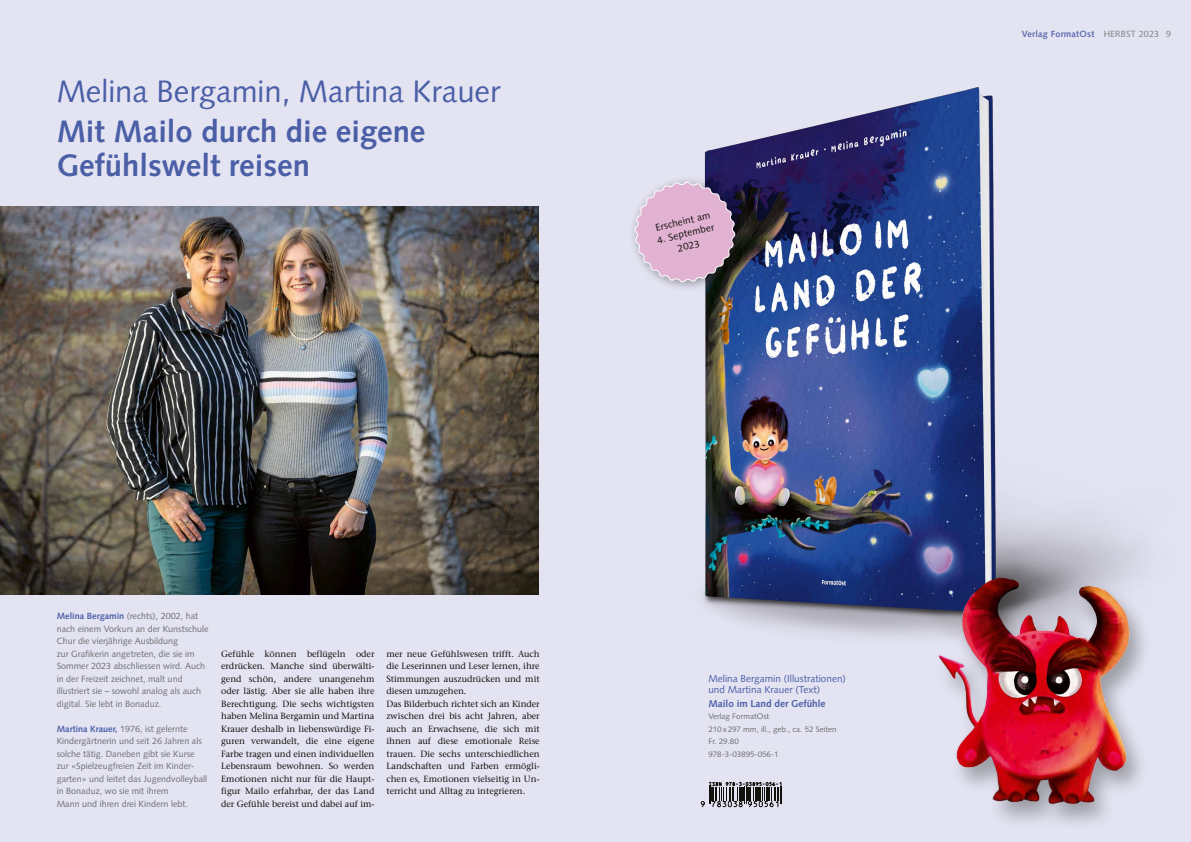
<style>
.page{position:relative;width:1191px;height:842px;background:#e3e3f2}
.page>*{position:absolute;margin:0;border:0;box-sizing:border-box;transform-origin:0 0}
.t1{font:700 31px/34px "Syntax LT Std";color:#4b5fa7}
.t2{font:31px "Syntax LT Std";color:#4b5fa7}
.t3{font:10px/11px "Syntax LT Std";color:#4b5fa7}
.t4{font:700 10px "Syntax LT Std";color:#4b5fa7}
.t5{font:9.8px/12.7px "Syntax LT Std";color:#12120d;text-align:center}
.t6{font:500 9px/12.5px "Stone Serif Std";color:#12120d;text-align:justify}
.t7{font:9px/12.5px "Syntax LT Std";color:#6f7070}
.t8{font:700 9px "Syntax LT Std";letter-spacing:.02em;color:#5e6caf}
.t9{font:8px/12.5px "Syntax LT Std";color:#6f7070}
.s1{font-weight:700;color:#4b5fa7}
.s2{font-weight:400;color:#808281}
</style>
<div class="page">
<img style="left:703px;top:87px;width:439px;height:549px">
<div style="left:627px;top:175px;width:119px;height:118px;background:#12120d;opacity:.4"></div>
<svg style="left:633px;top:180px;width:103px;height:103px;background:#c8a7c2"></svg>
<img style="left:0;top:207px;width:539px;height:387px">
<div style="left:932px;top:575px;width:220px;height:257px;background:#12120d;opacity:.33"></div>
<img style="left:930px;top:562px;width:207px;height:265px">
<svg style="left:700px;top:782px;width:82px;height:26px"></svg>
<h1 class="t2" style="left:57px;top:73px;width:445px">Melina Bergamin, Martina Krauer</h1>
<h1 class="t1" style="left:57px;top:114px;width:370px">Mit Mailo durch die eigene<br>Gefühlswelt reisen</h1>
<p class="t5" style="left:654px;top:222px;width:57px;rotate:-14deg">Erscheint am</p>
<p class="t5" style="left:655px;top:234px;width:60px;rotate:-14deg">4. September<br>2023</p>
<p class="t7" style="left:57px;top:610px;width:153px"><span class="s1">Melina Bergamin</span> (rechts), 2002, hat nach einem Vorkurs an der Kunstschule Chur die vierjährige Ausbildung<br>zur Grafikerin angetreten, die sie im Sommer 2023 abschliessen wird. Auch in der Freizeit zeichnet, malt und illustriert sie – sowohl analog als auch digital. Sie lebt in Bonaduz.</p>
<p class="t7" style="left:57px;top:722px;width:152px"><span class="s1">Martina Krauer,</span> 1976, ist gelernte Kindergärtnerin und seit 26 Jahren als solche tätig. Daneben gibt sie Kurse zur «Spielzeugfreien Zeit im Kinder&shy;garten» und leitet das Jugendvolleyball in Bonaduz, wo sie mit ihrem<br>Mann und ihren drei Kindern lebt.</p>
<p class="t6" style="left:221px;top:647px;width:155px">Gefühle können beflügeln oder erdrücken. Manche sind überwälti&shy;gend schön, andere unangenehm oder lästig. Aber sie alle haben ihre Berechtigung. Die sechs wichtigsten haben Melina Bergamin und Martina Krauer deshalb in liebenswürdige Fi&shy;guren verwandelt, die eine eigene Farbe tragen und einen individuellen Lebensraum bewohnen. So werden Emotionen nicht nur für die Haupt&shy;figur Mailo erfahrbar, der das Land der Gefühle bereist und dabei auf im-</p>
<p class="t6" style="left:386px;top:647px;width:155px;text-align:left">mer neue Gefühlswesen trifft. Auch die Leserinnen und Leser lernen, ihre Stimmungen auszudrücken und mit diesen umzugehen.<br>Das Bilderbuch richtet sich an Kinder zwischen drei bis acht Jahren, aber auch an Erwachsene, die sich mit ihnen auf diese emotionale Reise trauen. Die sechs unterschiedlichen Landschaften und Farben ermögli&shy;chen es, Emotionen vielseitig in Un&shy;terricht und Alltag zu integrieren.</p>
<p class="t3" style="left:708px;top:673px;width:139px">Melina Bergamin (Illustrationen) und Martina Krauer (Text)</p>
<p class="t4" style="left:708px;top:698px;width:119px">Mailo im Land der Gefühle</p>
<p class="t9" style="left:708px;top:710px;width:130px">Verlag FormatOst<br>210x297 mm, ill., geb., ca. 52 Seiten<br>Fr. 29.80<br>978-3-03895-056-1</p>
<p class="t8" style="left:1022px;top:28px;width:151px">Verlag FormatOst <span class="s2">HERBST 2023 9</span></p>
</div>
